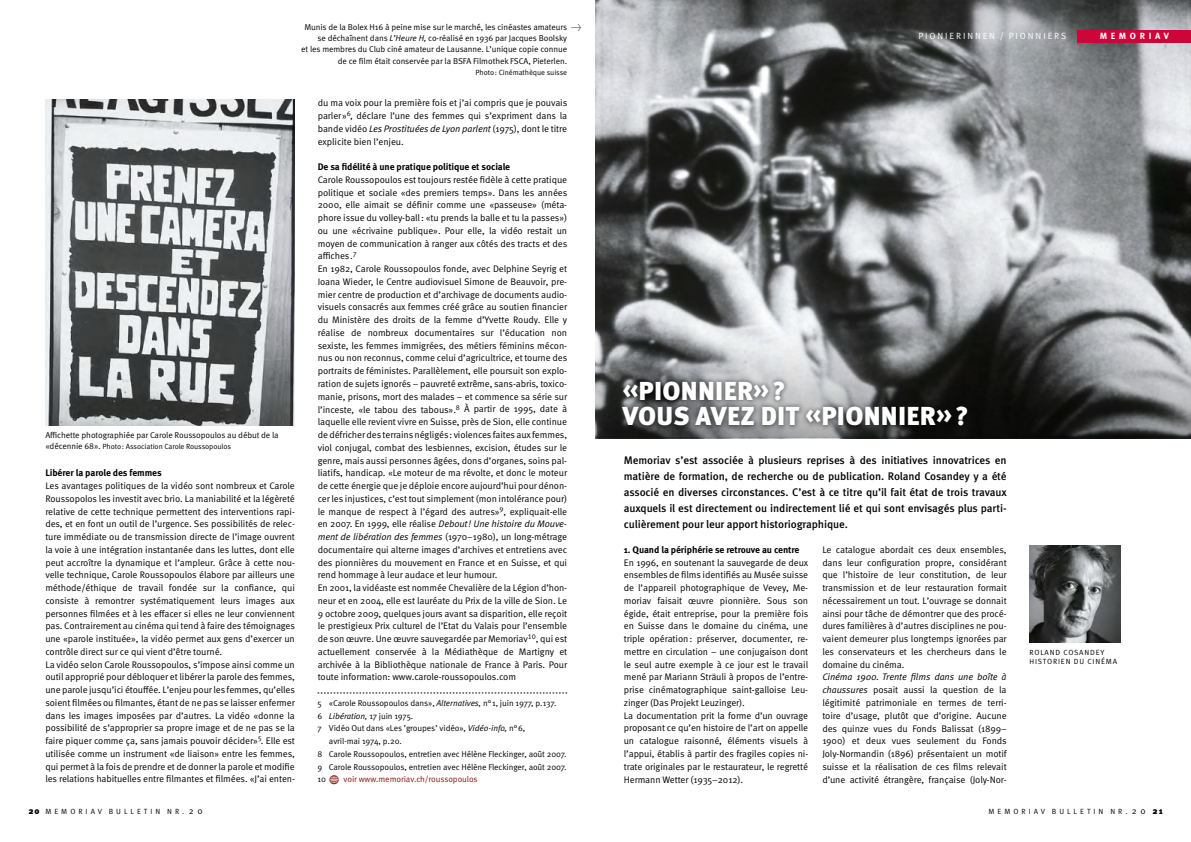
<style>
.page{position:relative;width:1191px;height:842px;background:#fff}
.page>*{position:absolute;margin:0;border:0;box-sizing:border-box;transform-origin:0 0}
.t1{font:900 26px/25.5px "Meta Pro";letter-spacing:.01em;color:#fff}
.t2{font:500 11px/16px "Meta Pro";letter-spacing:-.01em;color:#000}
.t3{font:9.5px/12.8px "Meta Pro";letter-spacing:-.01em;color:#000}
.t4{font:700 9.5px "Meta Pro";letter-spacing:-.01em;color:#000}
.t5{font:9px "Meta Pro";letter-spacing:.21em;color:#fff}
.t6{font:700 9px "Meta Pro";letter-spacing:.4em;color:#fff}
.t7{font:9px "Meta Pro";color:#000}
.t8{font:8.5px/11.3px "Meta Pro";letter-spacing:-.01em;color:#000;text-align:right}
.t9{font:8.5px "Meta Pro";letter-spacing:-.01em;color:#85160e}
.t10{font:7.5px "Meta Pro";letter-spacing:-.01em;color:#000}
.t11{font:7.5px/9.5px "Meta Pro";letter-spacing:.11em;color:#000}
.s1{font-style:italic}
.s2{font-size:8.5px}
.s3{color:#000}
.s4{font-family:"Modern Pictograms";font-size:14px}
.s5{font-weight:900;font-size:9px}
.s6{font-size:7.5px}
.s7{font-weight:900}
</style>
<div class="page">
<img style="left:45px;top:99px;width:250px;height:326px">
<img style="left:595px;top:0;width:596px;height:323px">
<img style="left:1029px;top:546px;width:91px;height:96px">
<svg style="left:595px;top:323px;width:596px;height:115px;background:#6a6b6c"></svg>
<div style="left:1077px;top:30px;width:114px;height:13px;background:#ce0538"></div>
<div style="left:617px;top:376px;width:355px;height:55px;background:#000;opacity:.44"></div>
<svg style="left:317px;top:693px;width:250px;height:1px"></svg>
<p class="t8" style="left:301px;top:21px;width:267px">Munis de la Bolex H16 à peine mise sur le marché, les cinéastes amateurs se déchaînent dans <span class="s1">L’Heure H,</span> co-réalisé en 1936 par Jacques Boolsky<br>et les membres du Club ciné amateur de Lausanne. L’unique copie connue de ce film était conservée par la BS FA Filmothek FSCA, Pieterlen.</p>
<p class="t10" style="left:475px;top:68px;width:93px">Photo: Cinémathèque suisse</p>
<p class="t8" style="left:571px;top:21px;width:11px">→</p>
<p class="t8" style="left:45px;top:430px;width:235px">Affichette photographiée par Carole Roussopoulos au début de la</p>
<p class="t10" style="left:45px;top:442px;width:187px"><span class="s2">«décennie 68».</span> Photo: Association Carole Roussopoulos</p>
<p class="t4" style="left:45px;top:467px;width:118px">Libérer la parole des femmes</p>
<p class="t3" style="left:45px;top:480px;width:251px">Les avantages politiques de la vidéo sont nombreux et Carole Roussopolos les investit avec brio. La maniabilité et la légèreté relative de cette technique permettent des interventions rapi&shy;des, et en font un outil de l’urgence. Ses possibilités de relec&shy;ture immédiate ou de transmission directe de l’image ouvrent la voie à une intégration instantanée dans les luttes, dont elle peut accroître la dynamique et l’ampleur. Grâce à cette nou&shy;velle technique, Carole Roussopoulos élabore par ailleurs une méthode/éthique de travail fondée sur la confiance, qui consiste à remontrer systématiquement leurs images aux personnes filmées et à les effacer si elles ne leur conviennent pas. Contrairement au cinéma qui tend à faire des témoignages une «parole instituée», la vidéo permet aux gens d’exercer un contrôle direct sur ce qui vient d’être tourné.<br>La vidéo selon Carole Roussopoulos, s’impose ainsi comme un outil approprié pour débloquer et libérer la parole des femmes, une parole jusqu’ici étouffée. L’enjeu pour les femmes, qu’elles soient filmées ou filmantes, étant de ne pas se laisser enfermer dans les images imposées par d’autres. La vidéo «donne la possibilité de s’approprier sa propre image et de ne pas se la faire piquer comme ça, sans jamais pouvoir décider»<sup>5</sup>. Elle est utilisée comme un instrument «de liaison» entre les femmes, qui permet à la fois de prendre et de donner la parole et modifie les relations habituelles entre filmantes et filmées. «J’ai enten-</p>
<p class="t3" style="left:318px;top:97px;width:251px;text-align:justify">du ma voix pour la première fois et j’ai compris que je pouvais parler»<sup>6</sup>, déclare l’une des femmes qui s’expriment dans la bande vidéo <span class="s1">Les Prostituées de Lyon parlent</span> (1975), dont le titre explicite bien l’enjeu.</p>
<p class="t4" style="left:318px;top:161px;width:194px">De sa fidélité à une pratique politique et sociale</p>
<p class="t3" style="left:318px;top:173px;width:251px">Carole Roussopoulos est toujours restée fidèle à cette pratique politique et sociale «des premiers temps». Dans les années 2000, elle aimait se définir comme une «passeuse» (méta&shy;phore issue du volley-ball: «tu prends la balle et tu la passes») ou une «écrivaine publique». Pour elle, la vidéo restait un moyen de communication à ranger aux côtés des tracts et des affiches.<sup>7<br></sup>En 1982, Carole Roussopoulos fonde, avec Delphine Seyrig et Ioana Wieder, le Centre audiovisuel Simone de Beauvoir, pre&shy;mier centre de production et d’archivage de documents audio&shy;visuels consacrés aux femmes créé grâce au soutien financier du Ministère des droits de la femme d’Yvette Roudy. Elle y réalise de nombreux documentaires sur l’éducation non sexiste, les femmes immigrées, des métiers féminins mécon&shy;nus ou non reconnus, comme celui d’agricultrice, et tourne des portraits de féministes. Parallèlement, elle poursuit son explo&shy;ration de sujets ignorés – pauvreté extrême, sans-abris, toxico&shy;manie, prisons, mort des malades – et commence sa série sur l’inceste, «le tabou des tabous».<sup>8</sup> À partir de 1995, date à laquelle elle revient vivre en Suisse, près de Sion, elle continue de défricher des terrains négligés: violences faites aux femmes, viol conjugal, combat des lesbiennes, excision, études sur le genre, mais aussi personnes âgées, dons d’organes, soins pal&shy;liatifs, handicap. «Le moteur de ma révolte, et donc le moteur de cette énergie que je déploie encore aujourd’hui pour dénon&shy;cer les injustices, c’est tout simplement (mon intolérance pour) le manque de respect à l’égard des autres»<sup>9</sup>, expliquait-elle en 2007. En 1999, elle réalise <span class="s1">Debout! Une histoire du Mouve&shy;ment de libération des femmes</span> (1970–1980), un long-métrage documentaire qui alterne images d’archives et entretiens avec des pionnières du mouvement en France et en Suisse, et qui rend hommage à leur audace et leur humour.<br>En 2001, la vidéaste est nommée Chevalière de la Légion d’hon&shy;neur et en 2004, elle est lauréate du Prix de la ville de Sion. Le 9 octobre 2009, quelques jours avant sa disparition, elle reçoit le prestigieux Prix culturel de l’Etat du Valais pour l’ensemble de son œuvre. U ne œuvre sauvegardée par Memoriav<sup>10</sup>, qui est actuellement conservée à la Médiathèque de Martigny et archivée à la Bibliothèque nationale de France à Paris. Pour toute information: www.carole-roussopoulos.com</p>
<p class="t8" style="left:317px;top:697px;width:240px">5 «Carole Roussopoulos dans», <span class="s1">Alternatives,</span> n°1, juin 1977, p.137.</p>
<p class="t8" style="left:317px;top:710px;width:97px">6 <span class="s1">Libération,</span> 17 juin 1975.</p>
<p class="t8" style="left:317px;top:723px;width:209px">7 Vidéo Out dans «Les ’groupes’ vidéo», <span class="s1">Vidéo-info,</span> n°6,</p>
<p class="t8" style="left:329px;top:736px;width:75px">avril-mai 1974, p.20.</p>
<p class="t8" style="left:317px;top:749px;width:250px">8 Carole Roussopoulos, entretien avec H élène Fleckinger, août 2007.</p>
<p class="t8" style="left:317px;top:761px;width:250px">9 Carole Roussopoulos, entretien avec H élène Fleckinger, août 2007.</p>
<p class="t9" style="left:317px;top:774px;width:162px"><span class="s3">10</span> <span class="s4">w</span> voir www.memoriav.ch/roussopoulos</p>
<p class="t5" style="left:918px;top:30px;width:149px">Pionierinnen / Pionniers</p>
<p class="t6" style="left:1099px;top:30px;width:71px">MEMORIAV</p>
<h1 class="t1" style="left:622px;top:379px;width:347px">«PIONNIER»?<br>VOUS AVEZ DIT «PIONNIER»?</h1>
<p class="t2" style="left:624px;top:452px;width:384px">Memoriav s’est associée à plusieurs reprises à des initiatives innovatrices en matière de formation, de recherche ou de publication. Roland Cosandey y a été associé en diverses circonstances. C’est à ce titre qu’il fait état de trois travaux auxquels il est directement ou indirectement lié et qui sont envisagés plus parti&shy;culièrement pour leur apport historiographique.</p>
<p class="t4" style="left:624px;top:543px;width:177px">1. Quand la périphérie se retrouve au centre</p>
<p class="t3" style="left:624px;top:556px;width:186px">En 1996, en soutenant la sauvegarde de deux ensembles de films identifiés au Musée suisse de l’appareil photographique de Vevey, Me&shy;moriav faisait œuvre pionnière. Sous son égide, était entreprise, pour la première fois en Suisse dans le domaine du cinéma, une triple opération: préserver, documenter, re&shy;mettre en circulation – une conjugaison dont le seul autre exemple à ce jour est le travail mené par Mariann Sträuli à propos de l’entre&shy;prise cinématographique saint-galloise Leu&shy;zinger (Das Projekt Leuzinger).<br>La documentation prit la forme d’un ouvrage proposant ce qu’en histoire de l’art on appelle un catalogue raisonné, éléments visuels à l’appui, établis à partir des fragiles copies ni&shy;trate originales par le restaurateur, le regretté H ermann Wetter (1935–2012).</p>
<p class="t3" style="left:822px;top:543px;width:186px;text-align:justify">Le catalogue abordait ces deux ensembles, dans leur configuration propre, considérant que l’histoire de leur constitution, de leur transmission et de leur restauration formait nécessairement un tout. L’ouvrage se donnait ainsi pour tâche de démontrer que des procé&shy;dures familières à d’autres disciplines ne pou&shy;vaient demeurer plus longtemps ignorées par les conservateurs et les chercheurs dans le domaine du cinéma.</p>
<p class="t3" style="left:822px;top:671px;width:186px;text-align:justify"><span class="s1">Cinéma 1900. Trente films dans une boîte à chaussures</span> posait aussi la question de la légitimité patrimoniale en termes de terri&shy;toire d’usage, plutôt que d’origine. Aucune des quinze vues du Fonds Balissat (1899– 1900) et deux vues seulement du Fonds Joly-Normandin (1896) présentaient un motif suisse et la réalisation de ces films relevait d’une activité étrangère, française (Joly-N or-</p>
<p class="t11" style="left:1029px;top:648px;width:89px">Roland Cosandey historien du cinéma</p>
<p class="t11" style="left:28px;top:806px;width:25px"><span class="s5">20</span> MEMORI</p>
<p class="t11" style="left:91px;top:806px;width:26px">AV BULLETIN</p>
<p class="t11" style="left:167px;top:806px;width:7px">NR</p>
<p class="t7" style="left:182px;top:805px;width:22px"><span class="s6">.</span>20</p>
<p class="t11" style="left:988px;top:806px;width:8px">MEMORI</p>
<p class="t11" style="left:1033px;top:806px;width:26px">AV BULLETIN</p>
<p class="t11" style="left:1110px;top:806px;width:7px">NR</p>
<p class="t7" style="left:1125px;top:805px;width:39px"><span class="s6">.</span>20 <span class="s7">21</span></p>
</div>
